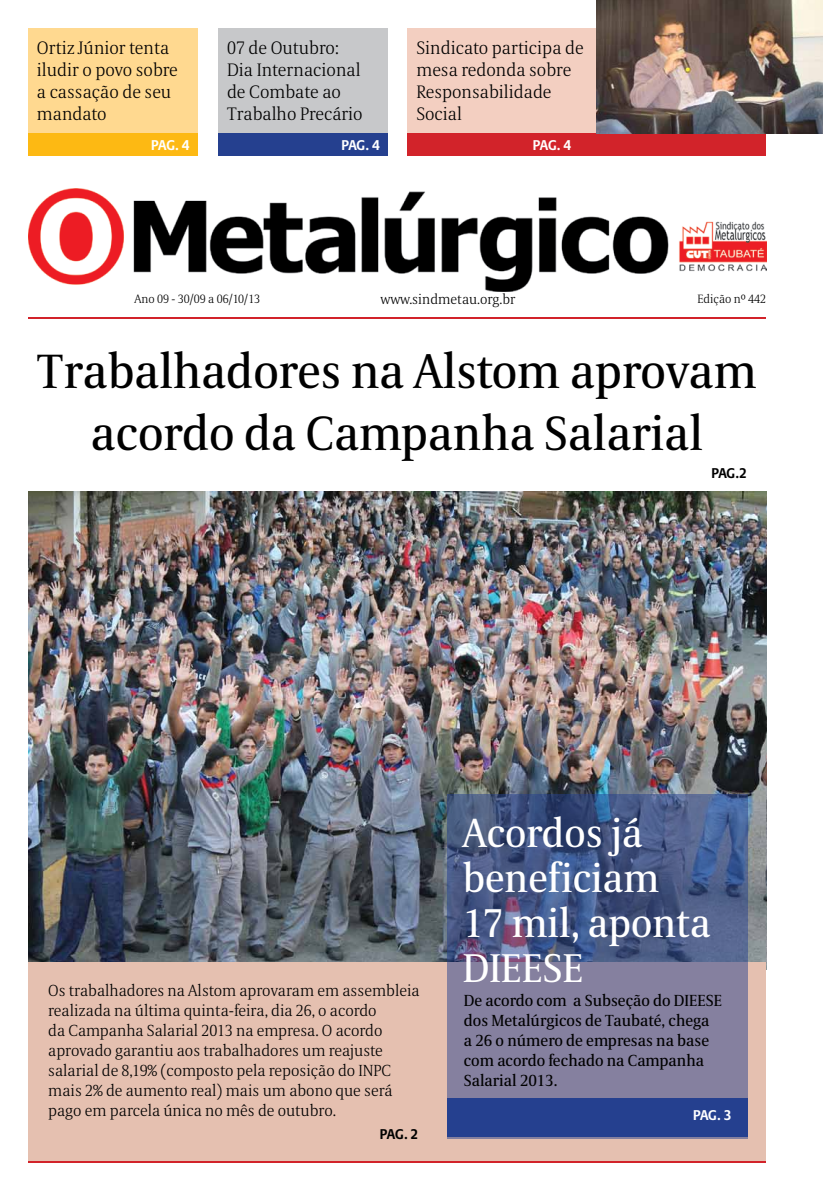
<style>
.page{position:relative;width:823px;height:1191px;background:#fff}
.page>*{position:absolute;margin:0;border:0;box-sizing:border-box;transform-origin:0 0}
.t1{font:48px/62px "Allianz Serif";color:#000;text-align:center}
.t2{font:40px/45px "Allianz Serif";color:#fff}
.t3{font:300 18px/22px "Allianz Serif";color:#000}
.t4{font:300 16px/20px "Allianz Serif";color:#000}
.t5{font:16px/20px "Allianz Serif";color:#000}
.t6{font:300 14px "Allianz Serif";color:#000}
.t7{font:700 14px "Allianz Sans";letter-spacing:-.035em;color:#fff}
.t8{font:700 14px "Allianz Sans";letter-spacing:-.035em;color:#000}
.t9{font:300 12px "Allianz Serif";color:#000}
</style>
<div class="page">
<img style="left:28px;top:491px;width:737px;height:471px">
<div style="left:407px;top:28px;width:358px;height:128px;background:#f3cfc1"></div>
<div style="left:407px;top:133px;width:358px;height:23px;background:#d2232a"></div>
<div style="left:218px;top:28px;width:169px;height:128px;background:#c7c8ca"></div>
<div style="left:218px;top:133px;width:169px;height:23px;background:#25408f"></div>
<div style="left:28px;top:962px;width:737px;height:200px;background:#e5c0b0"></div>
<img style="left:28px;top:188px;width:737px;height:104px">
<div style="left:28px;top:28px;width:170px;height:128px;background:#ffd990"></div>
<hr style="left:28px;top:317px;width:737px;height:2px;background:#d2232a">
<hr style="left:28px;top:1160px;width:737px;height:2px;background:#d2232a">
<svg style="left:446px;top:794px;width:300px;height:344px;background:#626990"></svg>
<div style="left:446px;top:1098px;width:300px;height:38px;background:#25408f"></div>
<div style="left:28px;top:133px;width:170px;height:23px;background:#fdb913"></div>
<img style="left:596px;top:0;width:226px;height:133px">
<p class="t3" style="left:37px;top:37px;width:142px">Ortiz Júnior tenta iludir o povo sobre a cassação de seu mandato</p>
<p class="t3" style="left:227px;top:37px;width:137px">07 de Outubro:<br>Dia Internacional de Combate ao<br>Trabalho Precário</p>
<p class="t3" style="left:416px;top:37px;width:169px">Sindicato participa de mesa redonda sobre<br>Responsabilidade<br>Social</p>
<p class="t7" style="left:151px;top:137px;width:40px">PAG. 4</p>
<p class="t7" style="left:341px;top:137px;width:40px">PAG. 4</p>
<p class="t7" style="left:532px;top:137px;width:40px">PAG. 4</p>
<p class="t9" style="left:134px;top:291px;width:127px">Ano 09 - 30/09 a 06/10/13</p>
<p class="t6" style="left:380px;top:291px;width:136px">www.sindmetau.org.br</p>
<p class="t9" style="left:697px;top:291px;width:70px">Edição nº 442</p>
<h1 class="t1" style="left:37px;top:343px;width:720px">Trabalhadores na Alstom aprovam acordo da Campanha Salarial</h1>
<p class="t8" style="left:711px;top:464px;width:37px">PAG.2</p>
<p class="t4" style="left:48px;top:981px;width:373px">Os trabalhadores na Alstom aprovaram em assembleia realizada na última quinta-feira, dia 26, o acordo<br>da Campanha Salarial 2013 na empresa. O acordo aprovado garantiu aos trabalhadores um reajuste salarial de 8,19% (composto pela reposição do INPC mais 2% de aumento real) mais um abono que será pago em parcela única no mês de outubro.</p>
<p class="t8" style="left:380px;top:1125px;width:40px">PAG. 2</p>
<h2 class="t2" style="left:462px;top:812px;width:249px">Acordos já beneficiam<br>17 mil, aponta<br>DIEESE</h2>
<p class="t5" style="left:463px;top:991px;width:260px">De acordo com a Subseção do DIEESE dos Metalúrgicos de Taubaté, chega<br>a 26 o número de empresas na base com acordo fechado na Campanha<br>Salarial 2013.</p>
<p class="t7" style="left:692px;top:1106px;width:40px">PAG. 3</p>
</div>
